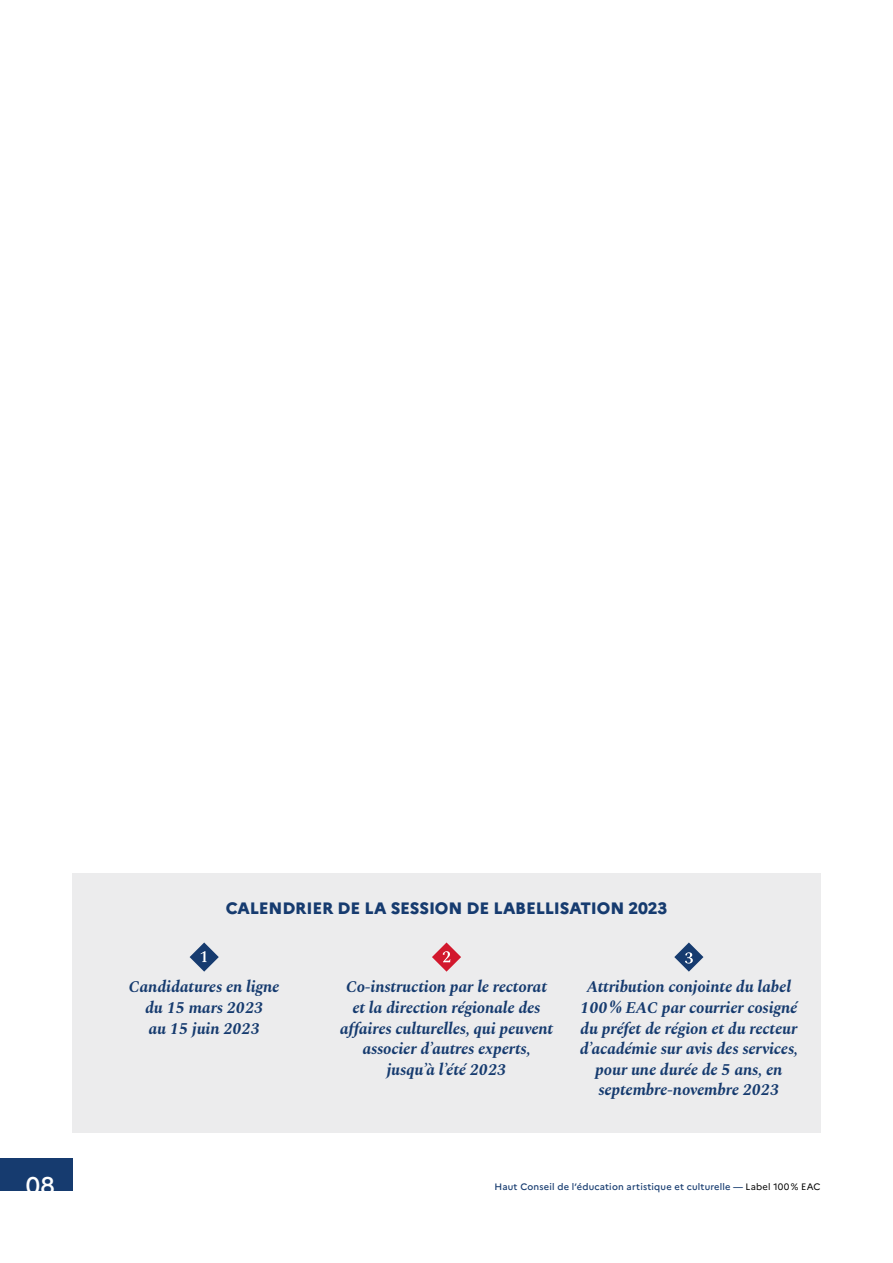
<style>
.page{position:relative;width:893px;height:1263px;background:#fff}
.page>*{position:absolute;margin:0;border:0;box-sizing:border-box;transform-origin:0 0}
.t1{font:500 24px "Marianne";color:#fff}
.t2{font:italic 700 16.5px/20.7px "Spectral";letter-spacing:-.01em;color:#163b6f;text-align:center}
.t3{font:800 16.5px "Marianne";letter-spacing:-.01em;color:#163b6f}
.t4{font:500 9.3px "Marianne";letter-spacing:.02em;color:#163b6f}
.s1{font-weight:400;color:#000}
</style>
<div class="page">
<div style="left:72px;top:873px;width:749px;height:259px;background:#ececed"></div>
<svg style="left:190px;top:942px;width:29px;height:30px"></svg>
<svg style="left:432px;top:942px;width:29px;height:30px"></svg>
<svg style="left:674px;top:942px;width:29px;height:30px"></svg>
<div style="left:0;top:1158px;width:72px;height:33px;background:#163b6f"></div>
<p class="t3" style="left:226px;top:898px;width:443px">CALENDRIER DE LA SESSION DE LABELLISATION 2023</p>
<p class="t2" style="left:129px;top:975px;width:152px">Candidatures en ligne du 15 mars 2023<br>au 15 juin 2023</p>
<p class="t2" style="left:340px;top:975px;width:215px">Co-instruction par le rectorat et la direction régionale des affaires culturelles, qui peuvent associer d’autres experts, jusqu’à l’été 2023</p>
<p class="t2" style="left:580px;top:975px;width:220px">Attribution conjointe du label<br>100 % EAC par courrier cosigné du préfet de région et du recteur d’académie sur avis des services, pour une durée de 5 ans, en septembre-novembre 2023</p>
<h1 class="t1" style="left:26px;top:1170px;width:31px">08</h1>
<p class="t4" style="left:494px;top:1181px;width:328px">Haut Conseil de l’éducation artistique et culturelle — <span class="s1">Label 100 % EAC</span></p>
</div>
